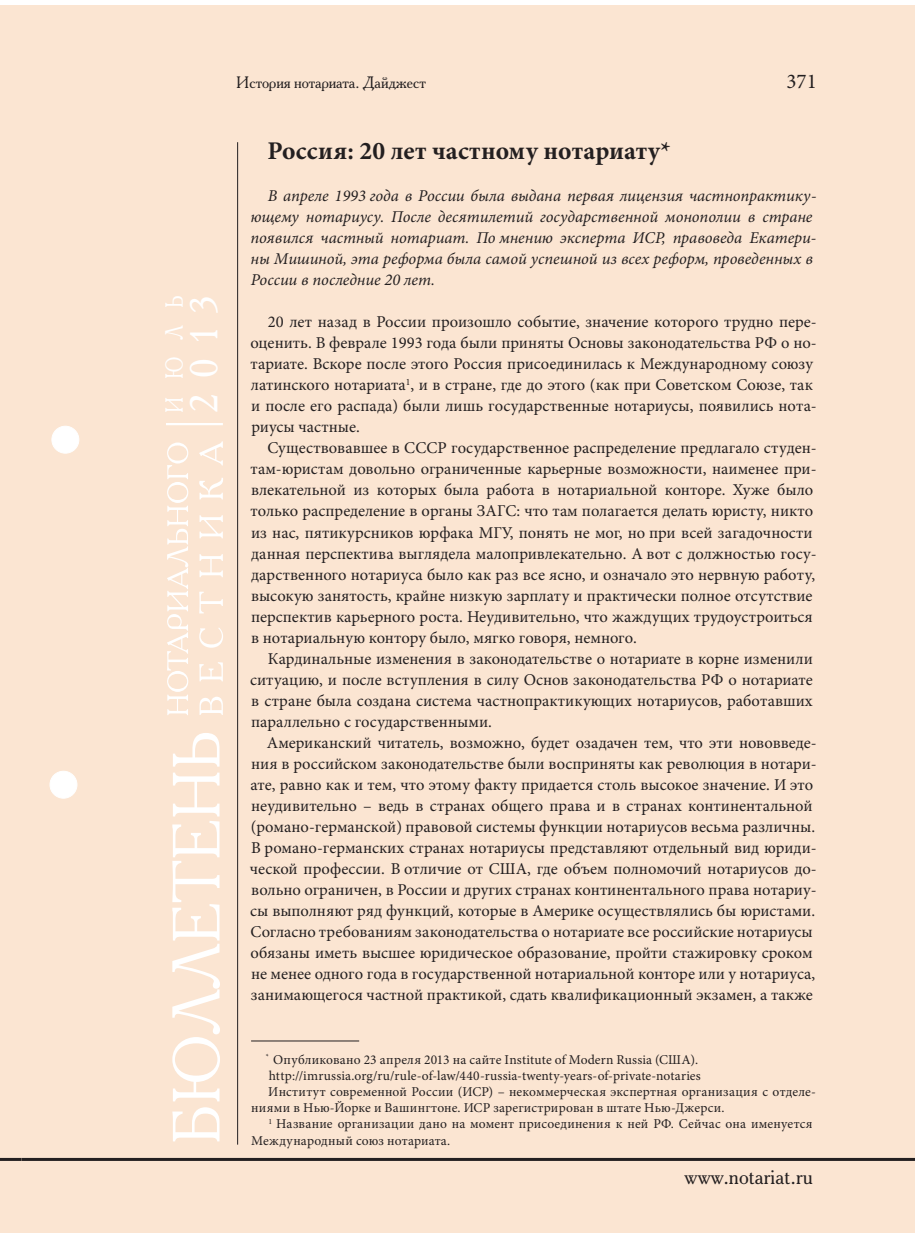
<style>
.page{position:relative;width:915px;height:1234px;background:#fff}
.page>*{position:absolute;margin:0;border:0;box-sizing:border-box;transform-origin:0 0}
.t1{font:39px "Academy";color:#fff}
.t2{font:700 25.5px "Minion Pro";letter-spacing:.01em;color:#231f20}
.t3{font:24.75px "Academy";color:#fff;scale:.82 1}
.t4{font:22.5px "Academy";color:#231f20}
.t5{font:21px "Minion Pro";color:#231f20}
.t6{font:16.5px/21px "Minion Pro";color:#231f20}
.t7{font:italic 16.5px/21px "Minion Pro";color:#231f20}
.t8{font:16.5px "Academy";letter-spacing:-.01em;color:#231f20}
.t9{font:13.5px "Minion Pro";letter-spacing:.015em;color:#231f20}
</style>
<div class="page">
<div style="left:0;top:5px;width:21px;height:1227px;background:#fbe5d2"></div>
<hr style="left:0;top:1157px;width:21px;height:3px;background:#231f20">
<div style="left:21px;top:5px;width:893px;height:1227px;background:#fbe5d2"></div>
<hr style="left:21px;top:1157px;width:893px;height:3px;background:#231f20">
<div style="left:52px;top:426px;width:27px;height:27px;background:#fff;border-radius:50%"></div>
<div style="left:52px;top:426px;width:27px;height:27px;border:1px solid #fff;border-radius:50%"></div>
<div style="left:50px;top:771px;width:27px;height:27px;background:#fff;border-radius:50%"></div>
<div style="left:50px;top:771px;width:27px;height:27px;border:1px solid #fff;border-radius:50%"></div>
<hr style="left:166px;top:423px;width:57px;height:2px;background:#fff">
<svg style="left:172px;top:733px;width:48px;height:408px"></svg>
<svg style="left:167px;top:442px;width:21px;height:273px"></svg>
<svg style="left:199px;top:441px;width:24px;height:273px"></svg>
<hr style="left:237px;top:142px;width:1px;height:1002px;background:#231f20">
<hr style="left:251px;top:1040px;width:108px;height:1px;background:#231f20">
<p class="t8" style="left:236px;top:72px;width:191px">История нотариата. Дайджест</p>
<p class="t5" style="left:786px;top:73px;width:32px">371</p>
<h3 class="t3" style="left:159px;top:412px;width:145px;rotate:-90deg">ИЮЛЬ</h3>
<h1 class="t1" style="left:179px;top:412px;width:119px;rotate:-90deg">2013</h1>
<h2 class="t2" style="left:267px;top:135px;width:405px">Россия: 20 лет частному нотариату*</h2>
<p class="t7" style="left:250px;top:185px;width:567px;text-indent:17px">В апреле 1993 года в России была выдана первая лицензия частнопрактику&shy;ющему нотариусу. После десятилетий государственной монополии в стране появился частный нотариат. По мнению эксперта ИСР, правоведа Екатери&shy;ны Мишиной, эта реформа была самой успешной из всех реформ, проведенных в России в последние 20 лет.</p>
<p class="t6" style="left:250px;top:313px;width:567px;text-indent:18px">20 лет назад в России произошло событие, значение которого трудно пере&shy;оценить. В феврале 1993 года были приняты Основы законодательства РФ о но&shy;тариате. Вскоре после этого Россия присоединилась к Международному союзу латинского нотариата<sup>1</sup>, и в стране, где до этого (как при Советском Союзе, так и после его распада) были лишь государственные нотариусы, появились нота&shy;риусы частные.</p>
<p class="t6" style="left:250px;top:439px;width:567px;text-indent:17px">Существовавшее в СССР государственное распределение предлагало студен&shy;там-юристам довольно ограниченные карьерные возможности, наименее при&shy;влекательной из которых была работа в нотариальной конторе. Хуже было только распределение в органы ЗАГС: что там полагается делать юристу, никто из нас, пятикурсников юрфака МГУ, понять не мог, но при всей загадочности данная перспектива выглядела малопривлекательно. А вот с должностью госу&shy;дарственного нотариуса было как раз все ясно, и означало это нервную работу, высокую занятость, крайне низкую зарплату и практически полное отсутствие перспектив карьерного роста. Неудивительно, что жаждущих трудоустроиться в нотариальную контору было, мягко говоря, немного.</p>
<p class="t6" style="left:250px;top:649px;width:564px;text-align:justify;text-indent:18px">Кардинальные изменения в законодательстве о нотариате в корне изменили ситуацию, и после вступления в силу Основ законодательства РФ о нотариате в стране была создана система частнопрактикующих нотариусов, работавших параллельно с государственными.</p>
<p class="t6" style="left:250px;top:733px;width:568px;text-indent:17px">Американский читатель, возможно, будет озадачен тем, что эти нововведе&shy;ния в российском законодательстве были восприняты как революция в нотари&shy;ате, равно как и тем, что этому факту придается столь высокое значение. И это неудивительно – ведь в странах общего права и в странах континентальной (романо-германской) правовой системы функции нотариусов весьма различны.<br>В романо-германских странах нотариусы представляют отдельный вид юриди&shy;ческой профессии. В отличие от США, где объем полномочий нотариусов до&shy;вольно ограничен, в России и других странах континентального права нотариу&shy;сы выполняют ряд функций, которые в Америке осуществлялись бы юристами.<br>Согласно требованиям законодательства о нотариате все российские нотариусы обязаны иметь высшее юридическое образование, пройти стажировку сроком не менее одного года в государственной нотариальной конторе или у нотариуса, занимающегося частной практикой, сдать квалификационный экзамен, а также</p>
<p class="t9" style="left:266px;top:1053px;width:433px"><sup>*</sup> Опубликовано 23 апреля 2013 на сайте Institute of Modern Russia (США).</p>
<p class="t9" style="left:269px;top:1069px;width:433px">http://imrussia.org/ru/rule-of-law/440-russia-twenty-years-of-private-notaries</p>
<p class="t9" style="left:268px;top:1085px;width:549px">Институт современной России (ИСР) – некоммерческая экспертная организация с отделе-</p>
<p class="t9" style="left:251px;top:1102px;width:474px">ниями в Нью-Йорке и Вашингтоне. ИСР зарегистрирован в штате Нью-Джерси.</p>
<p class="t9" style="left:268px;top:1118px;width:545px"><sup>1</sup> Название организации дано на момент присоединения к ней РФ. Сейчас она именуется</p>
<p class="t9" style="left:251px;top:1134px;width:200px">Международный союз нотариата.</p>
<h3 class="t4" style="left:684px;top:1161px;width:130px">www.notariat.ru</h3>
</div>
